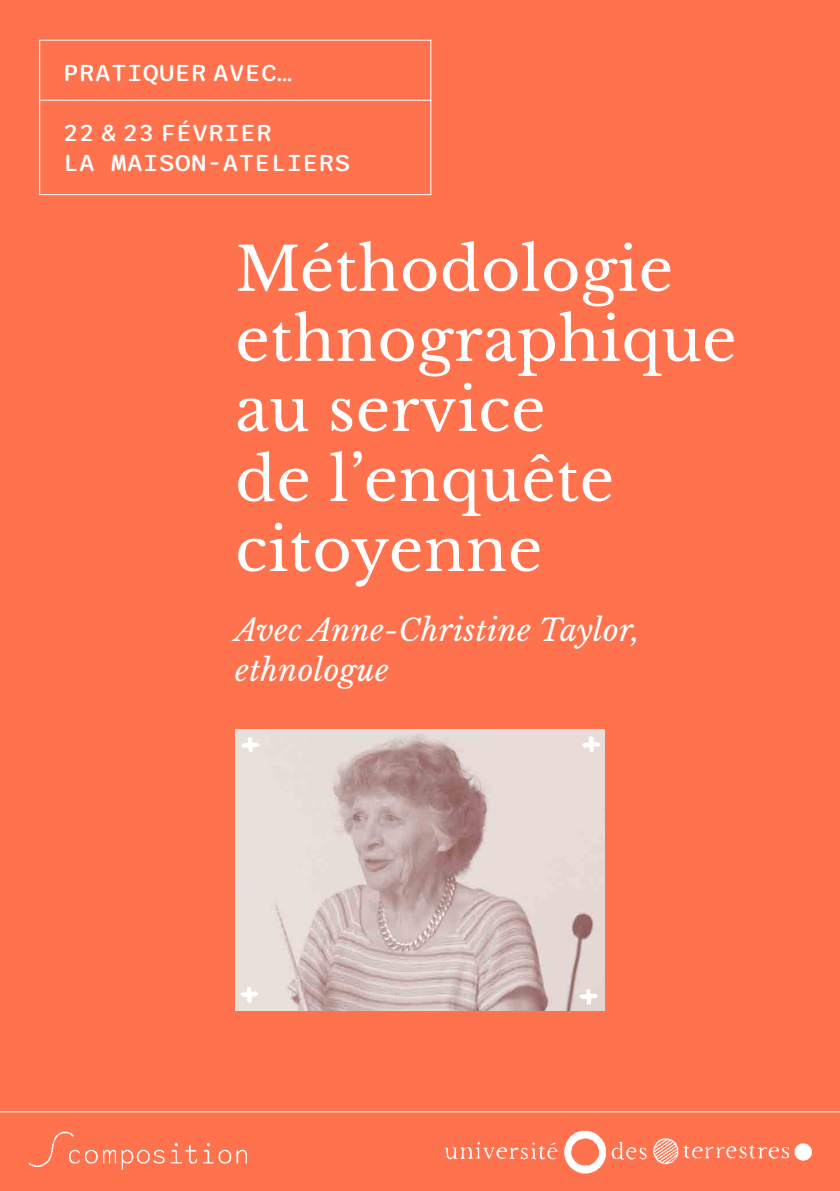
<style>
.page{position:relative;width:840px;height:1191px;background:#fff}
.page>*{position:absolute;margin:0;border:0;box-sizing:border-box;transform-origin:0 0}
.t1{font:60px/70px "Libre Baskerville";letter-spacing:.01em;color:#fff}
.t2{font:italic 30px/40px "Libre Baskerville";letter-spacing:.015em;color:#fff}
.t3{font:500 26px/30px "Sono Monospace";letter-spacing:-.005em;color:#fff}
</style>
<div class="page">
<div style="left:0;top:0;width:839px;height:1191px;background:#ff724e"></div>
<div style="left:39px;top:40px;width:392px;height:155px;border:1px solid #fff"></div>
<hr style="left:39px;top:100px;width:392px;height:1px;background:#fff">
<hr style="left:0;top:1111px;width:839px;height:1px;background:#fff">
<img style="left:29px;top:1131px;width:218px;height:39px">
<img style="left:235px;top:729px;width:369px;height:281px">
<img style="left:235px;top:729px;width:26px;height:27px">
<img style="left:577px;top:985px;width:26px;height:26px">
<img style="left:570px;top:732px;width:31px;height:23px">
<img style="left:238px;top:983px;width:31px;height:23px">
<img style="left:445px;top:1130px;width:367px;height:44px">
<p class="t3" style="left:63px;top:56px;width:231px">PRATIQUER AVEC…</p>
<p class="t3" style="left:63px;top:116px;width:289px">22 &amp; 23 FÉVRIER<br>LA MAISON-ATELIERS</p>
<p class="t1" style="left:235px;top:234px;width:502px">Méthodologie ethnographique au service<br>de l’enquête citoyenne</p>
<p class="t2" style="left:235px;top:610px;width:405px">Avec Anne-Christine Taylor, ethnologue</p>
</div>
